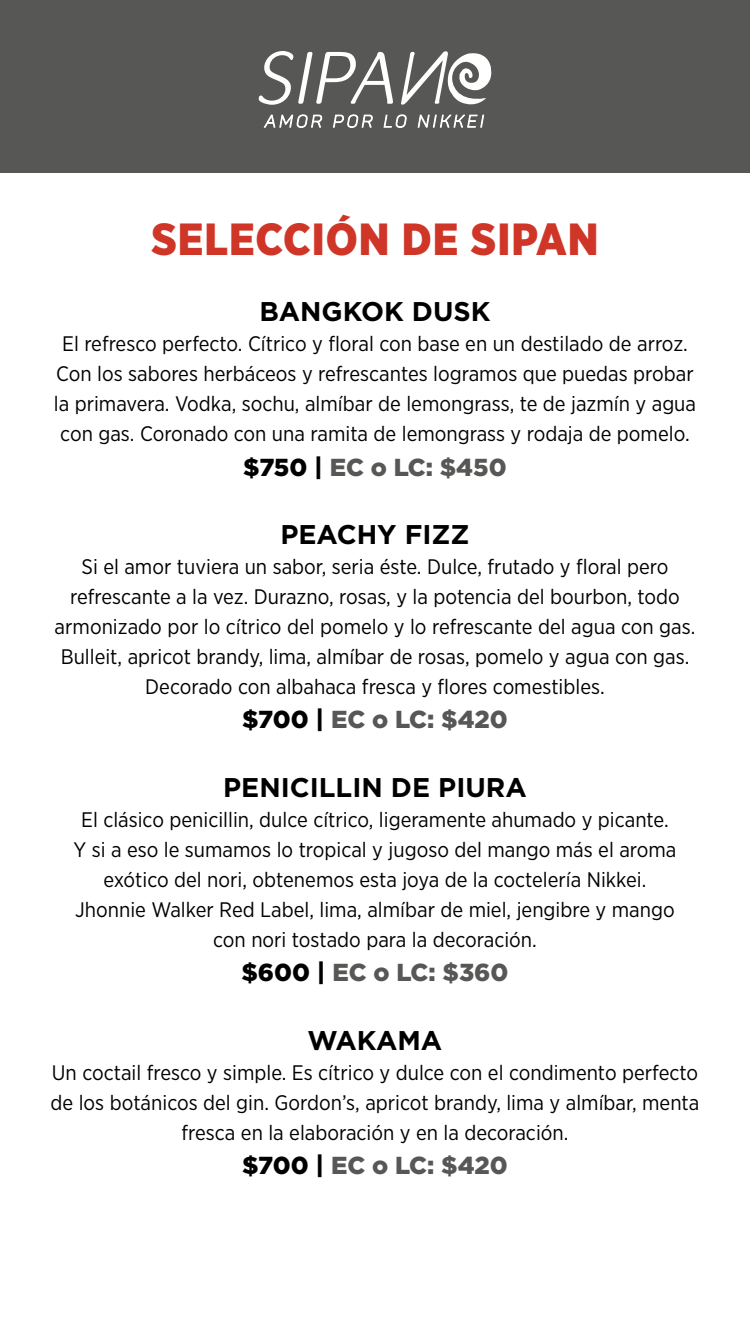
<style>
.page{position:relative;width:750px;height:1334px;background:#fff}
.page>*{position:absolute;margin:0;border:0;box-sizing:border-box;transform-origin:0 0}
.t1{font:900 45px "Gotham Narrow";letter-spacing:.02em;color:#cf3628}
.t2{font:700 27px "Gotham";color:#000}
.t3{font:900 24.6px "Gotham";color:#575756}
.t4{font:21px/30px "Gotham Narrow";color:#000;text-align:center}
.s1{color:#000}
</style>
<div class="page">
<div style="left:0;top:0;width:750px;height:172px;background:#575756"></div>
<svg style="left:258px;top:51px;width:234px;height:77px"></svg>
<h1 class="t1" style="left:152px;top:209px;width:448px">SELECCIÓN DE SIPAN</h1>
<p class="t2" style="left:259px;top:294px;width:233px">BANGKOK DUSK</p>
<p class="t4" style="left:54px;top:328px;width:644px">El refresco perfecto. Cítrico y floral con base en un destilado de arroz.<br>Con los sabores herbáceos y refrescantes logramos que puedas probar la primavera. Vodka, sochu, almíbar de lemongrass, te de jazmín y agua con gas. Coronado con una ramita de lemongrass y rodaja de pomelo.</p>
<p class="t3" style="left:243px;top:450px;width:265px"><span class="s1">$750 |</span> EC o LC: $450</p>
<p class="t2" style="left:280px;top:517px;width:191px">PEACHY FIZZ</p>
<p class="t4" style="left:55px;top:551px;width:642px">Si el amor tuviera un sabor, seria éste. Dulce, frutado y floral pero refrescante a la vez. Durazno, rosas, y la potencia del bourbon, todo armonizado por lo cítrico del pomelo y lo refrescante del agua con gas.<br>Bulleit, apricot brandy, lima, almíbar de rosas, pomelo y agua con gas.<br>Decorado con albahaca fresca y flores comestibles.</p>
<p class="t3" style="left:242px;top:703px;width:267px"><span class="s1">$700 |</span> EC o LC: $420</p>
<p class="t2" style="left:223px;top:770px;width:305px">PENICILLIN DE PIURA</p>
<p class="t4" style="left:73px;top:804px;width:605px">El clásico penicillin, dulce cítrico, ligeramente ahumado y picante.<br>Y si a eso le sumamos lo tropical y jugoso del mango más el aroma exótico del nori, obtenemos esta joya de la coctelería Nikkei.<br>Jhonnie Walker Red Label, lima, almíbar de miel, jengibre y mango con nori tostado para la decoración.</p>
<p class="t3" style="left:242px;top:956px;width:268px"><span class="s1">$600 |</span> EC o LC: $360</p>
<p class="t2" style="left:308px;top:1023px;width:136px">WAKAMA</p>
<p class="t4" style="left:51px;top:1057px;width:650px">Un coctail fresco y simple. Es cítrico y dulce con el condimento perfecto de los botánicos del gin. Gordon’s, apricot brandy, lima y almíbar, menta fresca en la elaboración y en la decoración.</p>
<p class="t3" style="left:242px;top:1149px;width:267px"><span class="s1">$700 |</span> EC o LC: $420</p>
</div>
